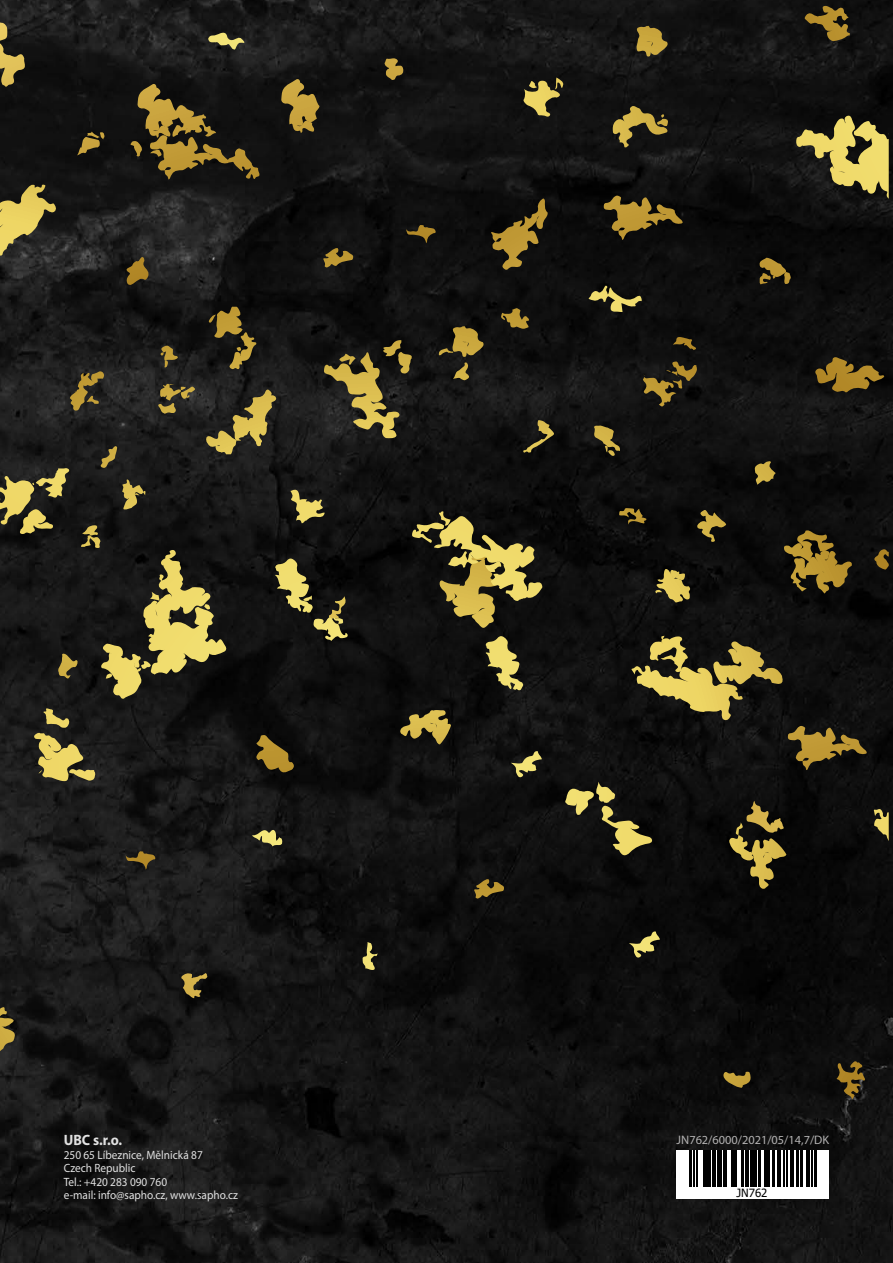
<style>
.page{position:relative;width:893px;height:1263px;background:#fff}
.page>*{position:absolute;margin:0;border:0;box-sizing:border-box;transform-origin:0 0}
.t1{font:700 15px "Myriad Pro";color:#e1e1e1;scale:.94 1}
.t2{font:12.3px "Myriad Pro";color:#b3b2b2}
.t3{font:12px/13.5px "Myriad Pro";color:#e1e1e1;scale:.94 1}
.t4{font:11.4px "Tahoma";color:#000}
</style>
<div class="page">
<img style="left:0;top:0;width:893px;height:1263px">
<div style="left:677px;top:1150px;width:152px;height:49px;background:#fff"></div>
<hr style="left:689px;top:1150px;width:3px;height:37px;background:#000">
<hr style="left:693px;top:1150px;width:1px;height:37px;background:#000">
<hr style="left:697px;top:1150px;width:1px;height:37px;background:#000">
<div style="left:703px;top:1150px;width:5px;height:37px;background:#000"></div>
<hr style="left:709px;top:1150px;width:2px;height:37px;background:#000">
<hr style="left:712px;top:1150px;width:4px;height:37px;background:#000">
<hr style="left:717px;top:1150px;width:1px;height:37px;background:#000">
<hr style="left:719px;top:1150px;width:3px;height:37px;background:#000">
<hr style="left:723px;top:1150px;width:4px;height:37px;background:#000">
<hr style="left:731px;top:1150px;width:1px;height:37px;background:#000">
<hr style="left:733px;top:1150px;width:4px;height:37px;background:#000">
<hr style="left:741px;top:1150px;width:2px;height:37px;background:#000">
<hr style="left:745px;top:1150px;width:3px;height:37px;background:#000">
<hr style="left:750px;top:1150px;width:2px;height:37px;background:#000">
<hr style="left:753px;top:1150px;width:4px;height:37px;background:#000">
<hr style="left:759px;top:1150px;width:2px;height:37px;background:#000">
<hr style="left:764px;top:1150px;width:3px;height:37px;background:#000">
<hr style="left:769px;top:1150px;width:1px;height:37px;background:#000">
<hr style="left:772px;top:1150px;width:3px;height:37px;background:#000">
<hr style="left:777px;top:1150px;width:4px;height:37px;background:#000">
<hr style="left:784px;top:1150px;width:1px;height:37px;background:#000">
<hr style="left:786px;top:1150px;width:2px;height:37px;background:#000">
<hr style="left:790px;top:1150px;width:4px;height:37px;background:#000">
<hr style="left:796px;top:1150px;width:3px;height:37px;background:#000">
<hr style="left:800px;top:1150px;width:3px;height:37px;background:#000">
<hr style="left:806px;top:1150px;width:4px;height:37px;background:#000">
<hr style="left:811px;top:1150px;width:2px;height:37px;background:#000">
<hr style="left:814px;top:1150px;width:3px;height:37px;background:#000">
<svg style="left:256px;top:735px;width:39px;height:39px;background:#634f1c"></svg>
<svg style="left:208px;top:33px;width:36px;height:18px"></svg>
<svg style="left:523px;top:77px;width:41px;height:40px;background:#6e6433"></svg>
<svg style="left:804px;top:6px;width:46px;height:35px;background:#5d4a1c"></svg>
<svg style="left:612px;top:106px;width:57px;height:42px;background:#5c5027"></svg>
<svg style="left:619px;top:508px;width:27px;height:17px"></svg>
<svg style="left:33px;top:708px;width:62px;height:74px;background:#696037"></svg>
<svg style="left:0;top:1007px;width:16px;height:44px"></svg>
<svg style="left:0;top:23px;width:28px;height:64px;background:#62572f"></svg>
<svg style="left:796px;top:116px;width:93px;height:83px;background:#7c723c"></svg>
<svg style="left:603px;top:196px;width:80px;height:44px;background:#55451b"></svg>
<svg style="left:491px;top:198px;width:57px;height:73px;background:#4a3d1a"></svg>
<svg style="left:124px;top:257px;width:26px;height:29px"></svg>
<svg style="left:252px;top:828px;width:32px;height:18px"></svg>
<svg style="left:281px;top:79px;width:38px;height:55px;background:#77622a"></svg>
<svg style="left:128px;top:84px;width:132px;height:95px;background:#463b1c"></svg>
<svg style="left:77px;top:131px;width:27px;height:24px"></svg>
<svg style="left:836px;top:1061px;width:29px;height:38px"></svg>
<svg style="left:723px;top:1071px;width:29px;height:17px"></svg>
<svg style="left:635px;top:26px;width:33px;height:31px"></svg>
<svg style="left:323px;top:248px;width:31px;height:19px"></svg>
<svg style="left:474px;top:879px;width:30px;height:19px"></svg>
<svg style="left:406px;top:225px;width:30px;height:18px"></svg>
<svg style="left:126px;top:851px;width:29px;height:19px"></svg>
<svg style="left:385px;top:58px;width:19px;height:22px"></svg>
<svg style="left:361px;top:942px;width:17px;height:28px"></svg>
<svg style="left:589px;top:286px;width:53px;height:26px"></svg>
<svg style="left:181px;top:972px;width:27px;height:26px"></svg>
<svg style="left:400px;top:710px;width:51px;height:34px;background:#7a6a30"></svg>
<svg style="left:565px;top:782px;width:87px;height:75px;background:#443f25"></svg>
<svg style="left:511px;top:751px;width:31px;height:26px"></svg>
<svg style="left:629px;top:931px;width:31px;height:27px"></svg>
<svg style="left:873px;top:549px;width:16px;height:21px"></svg>
<svg style="left:729px;top:801px;width:57px;height:88px;background:#504621"></svg>
<svg style="left:874px;top:809px;width:15px;height:32px"></svg>
<svg style="left:0;top:184px;width:57px;height:72px;background:#7c703d"></svg>
<svg style="left:0;top:307px;width:555px;height:392px;background:#2b291c"></svg>
<svg style="left:815px;top:357px;width:69px;height:35px;background:#634e1b"></svg>
<svg style="left:631px;top:636px;width:236px;height:134px;background:#37311c"></svg>
<svg style="left:783px;top:530px;width:69px;height:63px;background:#5d4b1c"></svg>
<svg style="left:655px;top:569px;width:35px;height:33px"></svg>
<svg style="left:697px;top:510px;width:29px;height:32px"></svg>
<svg style="left:592px;top:426px;width:28px;height:30px"></svg>
<svg style="left:673px;top:337px;width:23px;height:13px"></svg>
<svg style="left:755px;top:461px;width:21px;height:24px"></svg>
<svg style="left:643px;top:361px;width:54px;height:46px;background:#41361a"></svg>
<svg style="left:758px;top:258px;width:34px;height:26px"></svg>
<p class="t1" style="left:64px;top:1132px;width:64px">UBC s.r.o.</p>
<p class="t3" style="left:64px;top:1148px;width:187px">250 65 Líbeznice, Mělnická 87<br>Czech Republic<br>Tel.: +420 283 090 760<br>e-mail: info@sapho.cz, www.sapho.cz</p>
<p class="t2" style="left:677px;top:1133px;width:154px">JN762/6000/2021/05/14,7/DK</p>
<p class="t4" style="left:737px;top:1185px;width:32px">JN762</p>
</div>
